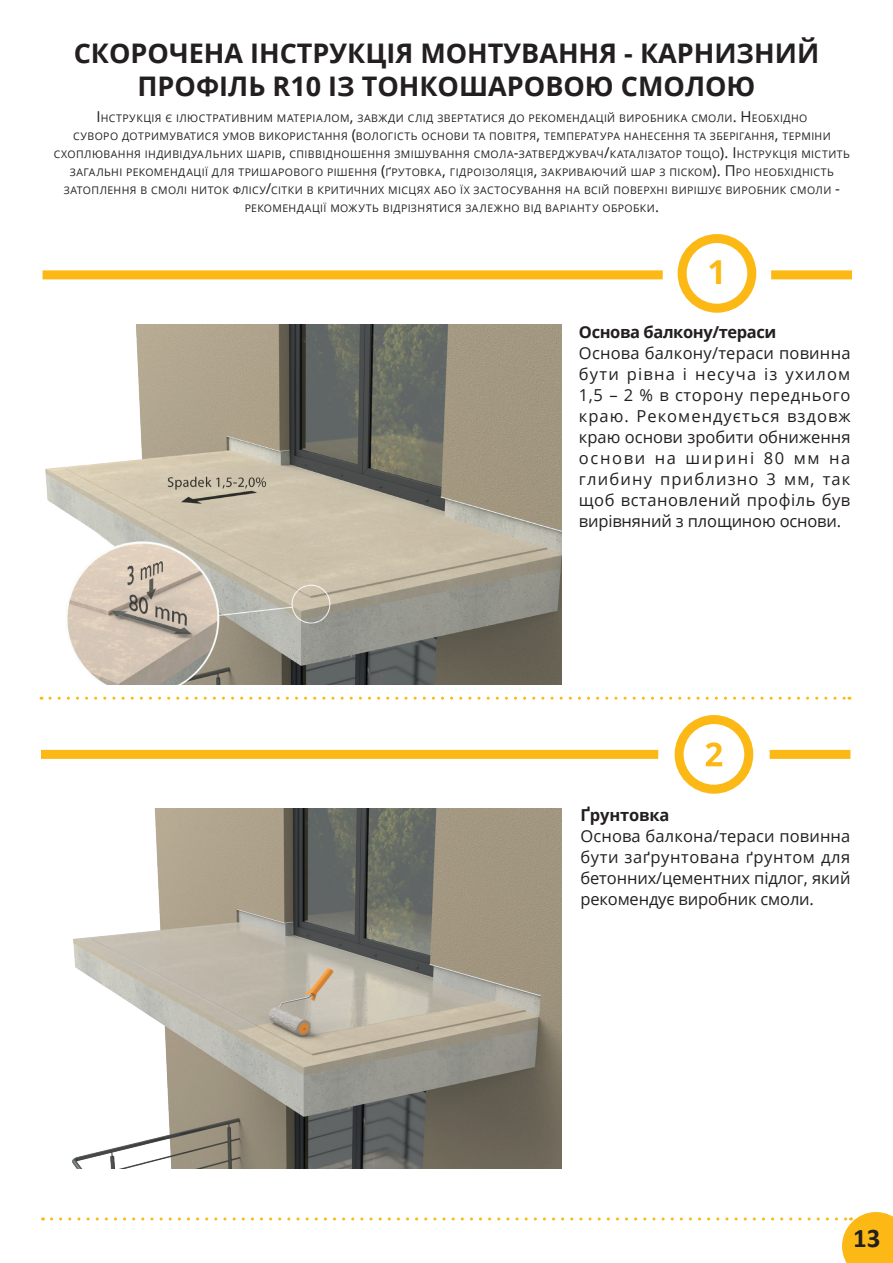
<style>
.page{position:relative;width:893px;height:1263px;background:#fff}
.page>*{position:absolute;margin:0;border:0;box-sizing:border-box;transform-origin:0 0}
.t1{font:700 33px "Open Sans";color:#fcb814}
.t2{font:700 27px/32.4px "Open Sans";color:#231f20;text-align:center}
.t3{font:700 27px "Calibri";color:#231f20}
.t4{font:16.5px/21px "Open Sans";letter-spacing:-.01em;color:#231f20;text-align:justify}
.t5{font:700 16.5px "Open Sans";letter-spacing:-.025em;color:#231f20}
.t6{font:10.5px/18px "Open Sans";letter-spacing:.04em;color:#231f20;text-align:center}
.s1{font-size:15px}
</style>
<div class="page">
<img style="left:45px;top:325px;width:517px;height:359px">
<img style="left:72px;top:809px;width:490px;height:359px">
<svg style="left:50px;top:697px;width:800px;height:3px"></svg>
<div style="left:43px;top:270px;width:620px;height:9px;background:#fcb814"></div>
<div style="left:678px;top:234px;width:78px;height:79px;border:9px solid #fcb814;border-radius:50%"></div>
<div style="left:771px;top:270px;width:81px;height:9px;background:#fcb814"></div>
<svg style="left:706px;top:742px;width:16px;height:24px"></svg>
<div style="left:675px;top:715px;width:78px;height:79px;border:9px solid #fcb814;border-radius:50%"></div>
<div style="left:41px;top:750px;width:617px;height:9px;background:#fcb814"></div>
<div style="left:770px;top:750px;width:80px;height:9px;background:#fcb814"></div>
<svg style="left:51px;top:1212px;width:842px;height:51px"></svg>
<p class="t2" style="left:74px;top:37px;width:747px">СКОРОЧЕНА ІНСТРУКЦІЯ МОНТУВАННЯ - КАРНИЗНИЙ<br>ПРОФІЛЬ R10 ІЗ ТОНКОШАРОВОЮ СМОЛОЮ</p>
<p class="t6" style="left:54px;top:109px;width:797px"><span class="s1">І</span>нструкція є ілюстративним матеріалом<span class="s1">,</span> завжди слід звертатися до рекомендаці й виробника смоли<span class="s1">. Н</span> еобхідно<br>суворо дотримуватися умов використання <span class="s1">(</span>вологість основи та повітря<span class="s1">,</span> температура нанесення та збері гання<span class="s1">,</span> термі ни схоплювання і ндивідуальних шарі в<span class="s1">,</span> спі ввідношення змі шування смола<span class="s1">-</span>затверджувач<span class="s1">/</span>каталізатор тощо<span class="s1">). І</span>нструкція мі стить загальні рекомендації для тришарового рі шення <span class="s1">(</span>ґрутовка<span class="s1">,</span> гідроізоляція<span class="s1">,</span> закриваючий шар з пі ском<span class="s1">). П</span> ро необхідні сть затоплення в смолі ниток флісу<span class="s1">/</span>сітки в критичних місцях або їх застосування на всі й поверхні вирі шує виробник смоли <span class="s1">- </span>рекомендації можуть відрізнятися залежно від варіанту обробки<span class="s1">.</span></p>
<p class="t1" style="left:707px;top:248px;width:20px">1</p>
<p class="t5" style="left:579px;top:320px;width:199px">Основа балкону/тераси</p>
<p class="t4" style="left:579px;top:342px;width:273px">Основа балкону/тераси повинна бути рівна і несуча із ухилом 1,5 – 2 % в сторону переднього краю. Рекомендується вздовж краю основи зробити обниження основи на ширині 80 мм на глибину приблизно 3 мм, так щоб встановлений профіль був вирівняний з площиною основи.</p>
<p class="t5" style="left:580px;top:804px;width:91px">Ґрунтовка</p>
<p class="t4" style="left:580px;top:825px;width:271px">Основа балкона/тераси повинна бути заґрунтована ґрунтом для бетонних/цементних підлог, який рекомендує виробник смоли.</p>
<p class="t3" style="left:853px;top:1219px;width:29px">13</p>
</div>
